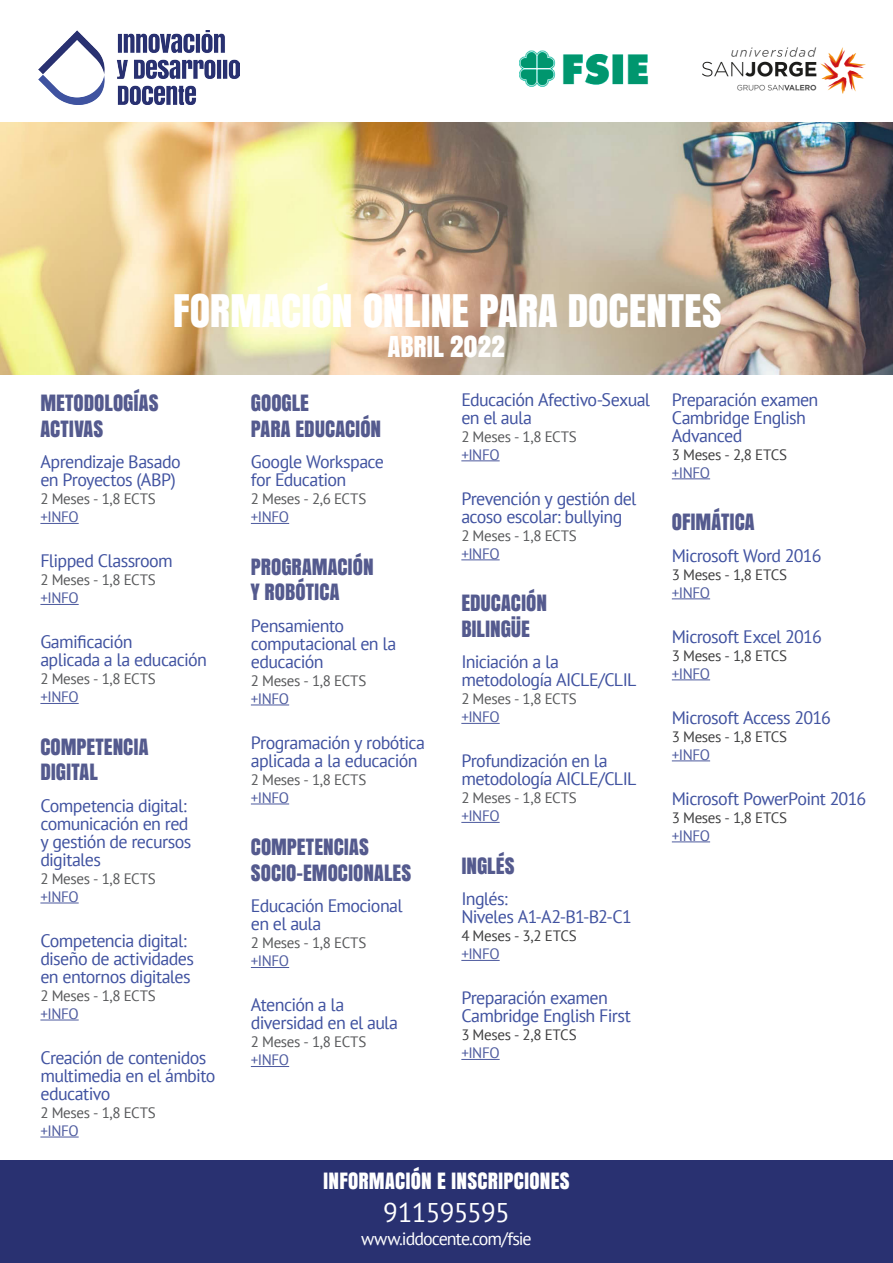
<style>
.page{position:relative;width:893px;height:1263px;background:#fff}
.page>*{position:absolute;margin:0;border:0;box-sizing:border-box;transform-origin:0 0}
.t1{font:42px "Anton";letter-spacing:-.005em;color:#fff}
.t2{font:27px "Anton";color:#fff}
.t3{font:27px "PT Sans";letter-spacing:-.03em;color:#fff}
.t4{font:21px "Anton";color:#545a8e}
.t5{font:21px "Anton";letter-spacing:.005em;color:#fff}
.t6{font:18px/18px "PT Sans";letter-spacing:-.035em;color:#4052a0}
.t7{font:18px "PT Sans";letter-spacing:-.055em;color:#fff}
.t8{font:15px "PT Sans";letter-spacing:-.02em;color:#57585a}
.t9{font:15px "PT Sans";letter-spacing:-.03em;color:#4d5a9e}
.t10{font:15px "PT Sans";letter-spacing:-.02em;color:#3e3e3f}
</style>
<div class="page">
<div style="left:0;top:1161px;width:893px;height:102px;background:#293171"></div>
<img style="left:0;top:122px;width:893px;height:252px">
<hr style="left:40px;top:523px;width:39px;height:1px;background:#4d5a9e">
<hr style="left:40px;top:604px;width:39px;height:1px;background:#4d5a9e">
<hr style="left:40px;top:703px;width:39px;height:1px;background:#4d5a9e">
<hr style="left:40px;top:903px;width:39px;height:1px;background:#4d5a9e">
<hr style="left:40px;top:1020px;width:39px;height:1px;background:#4d5a9e">
<hr style="left:40px;top:1137px;width:39px;height:1px;background:#4d5a9e">
<hr style="left:251px;top:523px;width:38px;height:1px;background:#4d5a9e">
<hr style="left:251px;top:705px;width:38px;height:1px;background:#4d5a9e">
<hr style="left:251px;top:804px;width:38px;height:1px;background:#4d5a9e">
<hr style="left:251px;top:967px;width:38px;height:1px;background:#4d5a9e">
<hr style="left:251px;top:1066px;width:38px;height:1px;background:#4d5a9e">
<hr style="left:461px;top:460px;width:39px;height:1px;background:#4d5a9e">
<hr style="left:461px;top:559px;width:39px;height:1px;background:#4d5a9e">
<hr style="left:461px;top:723px;width:39px;height:1px;background:#4d5a9e">
<hr style="left:461px;top:822px;width:39px;height:1px;background:#4d5a9e">
<hr style="left:461px;top:960px;width:39px;height:1px;background:#4d5a9e">
<hr style="left:461px;top:1059px;width:39px;height:1px;background:#4d5a9e">
<img style="left:703px;top:47px;width:162px;height:46px">
<img style="left:39px;top:30px;width:201px;height:74px">
<hr style="left:672px;top:478px;width:38px;height:1px;background:#4d5a9e">
<hr style="left:672px;top:598px;width:38px;height:1px;background:#4d5a9e">
<hr style="left:672px;top:679px;width:38px;height:1px;background:#4d5a9e">
<hr style="left:672px;top:760px;width:38px;height:1px;background:#4d5a9e">
<hr style="left:672px;top:841px;width:38px;height:1px;background:#4d5a9e">
<img style="left:519px;top:50px;width:130px;height:37px">
<p class="t1" style="left:173px;top:277px;width:550px">FORMACIÓN ONLINE PARA DOCENTES</p>
<p class="t4" style="left:40px;top:387px;width:119px">METODOLOGÍAS</p>
<p class="t4" style="left:40px;top:412px;width:64px">ACTIVAS</p>
<p class="t6" style="left:40px;top:453px;width:142px">Aprendizaje Basado</p>
<p class="t6" style="left:40px;top:471px;width:137px">en Proyectos (ABP)</p>
<p class="t8" style="left:40px;top:489px;width:117px">2 Meses - 1,8 ECTS</p>
<p class="t9" style="left:40px;top:507px;width:40px">+INFO</p>
<p class="t6" style="left:40px;top:552px;width:134px">Flipped Classroom</p>
<p class="t8" style="left:40px;top:570px;width:117px">2 Meses - 1,8 ECTS</p>
<p class="t9" style="left:40px;top:588px;width:40px">+INFO</p>
<p class="t6" style="left:40px;top:633px;width:94px">Gamificación</p>
<p class="t6" style="left:40px;top:651px;width:168px">aplicada a la educación</p>
<p class="t8" style="left:40px;top:669px;width:117px">2 Meses - 1,8 ECTS</p>
<p class="t9" style="left:40px;top:687px;width:40px">+INFO</p>
<p class="t4" style="left:40px;top:730px;width:110px">COMPETENCIA</p>
<p class="t4" style="left:40px;top:756px;width:59px">DIGITAL</p>
<p class="t6" style="left:40px;top:796px;width:148px">Competencia digital:</p>
<p class="t6" style="left:40px;top:814px;width:150px">comunicación en red</p>
<p class="t6" style="left:40px;top:832px;width:152px">y gestión de recursos</p>
<p class="t6" style="left:40px;top:850px;width:62px">digitales</p>
<p class="t8" style="left:40px;top:869px;width:117px">2 Meses - 1,8 ECTS</p>
<p class="t9" style="left:40px;top:887px;width:40px">+INFO</p>
<p class="t6" style="left:40px;top:931px;width:148px">Competencia digital:</p>
<p class="t6" style="left:40px;top:949px;width:155px">diseño de actividades</p>
<p class="t6" style="left:40px;top:967px;width:152px">en entornos digitales</p>
<p class="t8" style="left:40px;top:986px;width:117px">2 Meses - 1,8 ECTS</p>
<p class="t9" style="left:40px;top:1004px;width:40px">+INFO</p>
<p class="t6" style="left:40px;top:1048px;width:177px">Creación de contenidos multimedia en el ámbito educativo</p>
<p class="t8" style="left:40px;top:1103px;width:117px">2 Meses - 1,8 ECTS</p>
<p class="t9" style="left:40px;top:1121px;width:40px">+INFO</p>
<p class="t2" style="left:388px;top:325px;width:119px">ABRIL 2022</p>
<p class="t4" style="left:251px;top:387px;width:60px">GOOGLE</p>
<p class="t4" style="left:251px;top:412px;width:132px">PARA EDUCACIÓN</p>
<p class="t6" style="left:251px;top:453px;width:135px">Google Workspace</p>
<p class="t6" style="left:251px;top:471px;width:97px">for Education</p>
<p class="t8" style="left:251px;top:489px;width:117px">2 Meses - 2,6 ECTS</p>
<p class="t9" style="left:251px;top:507px;width:40px">+INFO</p>
<p class="t4" style="left:251px;top:550px;width:124px">PROGRAMACIÓN</p>
<p class="t4" style="left:251px;top:576px;width:90px">Y ROBÓTICA</p>
<p class="t6" style="left:251px;top:616px;width:95px">Pensamiento</p>
<p class="t6" style="left:251px;top:634px;width:147px">computacional en la</p>
<p class="t6" style="left:251px;top:652px;width:74px">educación</p>
<p class="t8" style="left:251px;top:671px;width:117px">2 Meses - 1,8 ECTS</p>
<p class="t9" style="left:251px;top:689px;width:40px">+INFO</p>
<p class="t6" style="left:251px;top:733px;width:176px">Programación y robótica</p>
<p class="t6" style="left:251px;top:751px;width:168px">aplicada a la educación</p>
<p class="t8" style="left:251px;top:770px;width:117px">2 Meses - 1,8 ECTS</p>
<p class="t9" style="left:251px;top:788px;width:40px">+INFO</p>
<p class="t4" style="left:251px;top:831px;width:119px">COMPETENCIAS</p>
<p class="t4" style="left:251px;top:856px;width:162px">SOCIO-EMOCIONALES</p>
<p class="t6" style="left:251px;top:897px;width:153px">Educación Emocional</p>
<p class="t6" style="left:251px;top:915px;width:72px">en el aula</p>
<p class="t8" style="left:251px;top:933px;width:117px">2 Meses - 1,8 ECTS</p>
<p class="t9" style="left:251px;top:951px;width:40px">+INFO</p>
<p class="t6" style="left:251px;top:996px;width:95px">Atención a la</p>
<p class="t6" style="left:251px;top:1014px;width:149px">diversidad en el aula</p>
<p class="t8" style="left:251px;top:1032px;width:117px">2 Meses - 1,8 ECTS</p>
<p class="t9" style="left:251px;top:1050px;width:40px">+INFO</p>
<p class="t6" style="left:461px;top:390px;width:190px">Educación Afectivo-Sexual</p>
<p class="t6" style="left:461px;top:408px;width:72px">en el aula</p>
<p class="t8" style="left:461px;top:427px;width:117px">2 Meses - 1,8 ECTS</p>
<p class="t9" style="left:461px;top:445px;width:40px">+INFO</p>
<p class="t6" style="left:461px;top:489px;width:177px">Prevención y gestión del</p>
<p class="t6" style="left:461px;top:507px;width:163px">acoso escolar: bullying</p>
<p class="t8" style="left:461px;top:526px;width:117px">2 Meses - 1,8 ECTS</p>
<p class="t9" style="left:461px;top:544px;width:40px">+INFO</p>
<p class="t4" style="left:461px;top:586px;width:87px">EDUCACIÓN</p>
<p class="t4" style="left:461px;top:612px;width:70px">BILINGÜE</p>
<p class="t6" style="left:461px;top:652px;width:99px">Iniciación a la</p>
<p class="t6" style="left:461px;top:670px;width:177px">metodología AICLE/CLIL</p>
<p class="t8" style="left:461px;top:689px;width:117px">2 Meses - 1,8 ECTS</p>
<p class="t9" style="left:461px;top:707px;width:40px">+INFO</p>
<p class="t6" style="left:461px;top:751px;width:148px">Profundización en la</p>
<p class="t6" style="left:461px;top:769px;width:177px">metodología AICLE/CLIL</p>
<p class="t8" style="left:461px;top:788px;width:117px">2 Meses - 1,8 ECTS</p>
<p class="t9" style="left:461px;top:806px;width:40px">+INFO</p>
<p class="t4" style="left:461px;top:849px;width:55px">INGLÉS</p>
<p class="t6" style="left:461px;top:889px;width:48px">Inglés:</p>
<p class="t6" style="left:461px;top:907px;width:172px">Niveles A1-A2-B1-B2-C1</p>
<p class="t10" style="left:461px;top:926px;width:117px">4 Meses - 3,2 ETCS</p>
<p class="t9" style="left:461px;top:944px;width:40px">+INFO</p>
<p class="t6" style="left:461px;top:988px;width:148px">Preparación examen</p>
<p class="t6" style="left:461px;top:1006px;width:171px">Cambridge English First</p>
<p class="t10" style="left:461px;top:1025px;width:117px">3 Meses - 2,8 ETCS</p>
<p class="t9" style="left:461px;top:1043px;width:40px">+INFO</p>
<p class="t6" style="left:672px;top:390px;width:148px">Preparación examen</p>
<p class="t6" style="left:672px;top:408px;width:136px">Cambridge English</p>
<p class="t6" style="left:672px;top:426px;width:72px">Advanced</p>
<p class="t10" style="left:672px;top:445px;width:117px">3 Meses - 2,8 ETCS</p>
<p class="t9" style="left:672px;top:463px;width:40px">+INFO</p>
<p class="t4" style="left:672px;top:505px;width:84px">OFIMÁTICA</p>
<p class="t6" style="left:672px;top:546px;width:151px">Microsoft Word 2016</p>
<p class="t10" style="left:672px;top:565px;width:117px">3 Meses - 1,8 ETCS</p>
<p class="t9" style="left:672px;top:583px;width:40px">+INFO</p>
<p class="t6" style="left:672px;top:627px;width:151px">Microsoft Excel 2016</p>
<p class="t10" style="left:672px;top:646px;width:117px">3 Meses - 1,8 ETCS</p>
<p class="t9" style="left:672px;top:664px;width:40px">+INFO</p>
<p class="t6" style="left:672px;top:708px;width:161px">Microsoft Access 2016</p>
<p class="t10" style="left:672px;top:727px;width:117px">3 Meses - 1,8 ETCS</p>
<p class="t9" style="left:672px;top:745px;width:40px">+INFO</p>
<p class="t6" style="left:672px;top:789px;width:196px">Microsoft PowerPoint 2016</p>
<p class="t10" style="left:672px;top:808px;width:117px">3 Meses - 1,8 ETCS</p>
<p class="t9" style="left:672px;top:826px;width:40px">+INFO</p>
<p class="t5" style="left:323px;top:1164px;width:248px">INFORMACIÓN E INSCRIPCIONES</p>
<p class="t3" style="left:383px;top:1195px;width:128px">911595595</p>
<p class="t7" style="left:361px;top:1227px;width:172px">www.iddocente.com/fsie</p>
</div>
